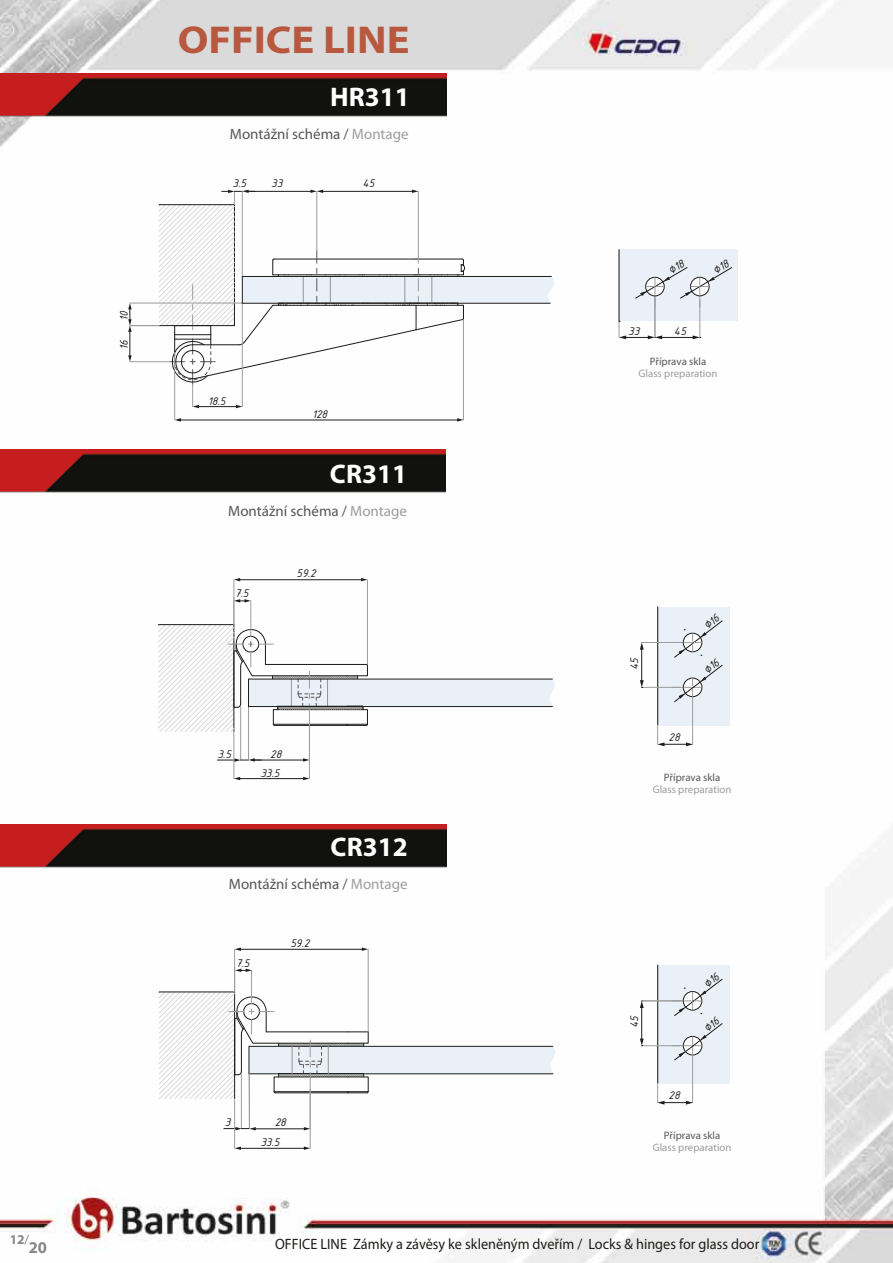
<style>
.page{position:relative;width:893px;height:1263px;background:#fff}
.page>*{position:absolute;margin:0;border:0;box-sizing:border-box;transform-origin:0 0}
.t1{font:700 39px "Myriad Pro";color:#b8593f;scale:1.1 1}
.t2{font:700 27px "Myriad Pro";color:#fff}
.t3{font:700 16.5px "Myriad Pro";color:#878787}
.t4{font:15px "Myriad Pro";color:#575756}
.t5{font:15px "Myriad Pro";color:#1d1d1b;scale:.95 1}
.t6{font:700 13.5px "Myriad Pro";color:#878787}
.t7{font:12px/18.9px "ISOCPEUR Italic";color:#1d1d1b;text-align:right}
.t8{font:10.8px "Myriad Pro";color:#9d9d9c}
.t9{font:10.8px "Myriad Pro";color:#575756}
.s1{color:#9d9d9c}
.s2{font-weight:400}
</style>
<div class="page">
<img style="left:0;top:0;width:893px;height:1263px">
<hr style="left:234px;top:580px;width:1px;height:45px;background:#9d9d9c">
<hr style="left:367px;top:580px;width:1px;height:84px;background:#9d9d9c">
<hr style="left:239px;top:579px;width:123px;height:1px;background:#1d1d1b">
<svg style="left:234px;top:578px;width:6px;height:3px"></svg>
<svg style="left:361px;top:578px;width:6px;height:3px"></svg>
<hr style="left:240px;top:706px;width:1px;height:54px;background:#9d9d9c">
<hr style="left:248px;top:706px;width:1px;height:54px;background:#9d9d9c">
<hr style="left:254px;top:760px;width:50px;height:1px;background:#1d1d1b">
<svg style="left:217px;top:758px;width:44px;height:4px"></svg>
<svg style="left:303px;top:758px;width:6px;height:4px"></svg>
<hr style="left:234px;top:731px;width:1px;height:48px;background:#9d9d9c">
<hr style="left:309px;top:721px;width:1px;height:58px;background:#9d9d9c">
<hr style="left:239px;top:778px;width:65px;height:1px;background:#1d1d1b">
<svg style="left:234px;top:777px;width:6px;height:3px"></svg>
<svg style="left:303px;top:777px;width:6px;height:3px"></svg>
<hr style="left:174px;top:352px;width:1px;height:68px;background:#9d9d9c">
<hr style="left:463px;top:319px;width:1px;height:101px;background:#9d9d9c">
<hr style="left:180px;top:420px;width:278px;height:1px;background:#1d1d1b">
<svg style="left:175px;top:418px;width:6px;height:4px"></svg>
<svg style="left:457px;top:418px;width:6px;height:4px"></svg>
<hr style="left:234px;top:949px;width:1px;height:43px;background:#9d9d9c">
<hr style="left:368px;top:949px;width:1px;height:83px;background:#9d9d9c">
<hr style="left:241px;top:1073px;width:1px;height:55px;background:#9d9d9c">
<hr style="left:249px;top:1074px;width:1px;height:54px;background:#9d9d9c">
<hr style="left:255px;top:1128px;width:50px;height:1px;background:#1d1d1b">
<svg style="left:224px;top:1127px;width:32px;height:3px"></svg>
<svg style="left:304px;top:1127px;width:6px;height:3px"></svg>
<hr style="left:234px;top:1100px;width:1px;height:48px;background:#9d9d9c">
<hr style="left:310px;top:1089px;width:1px;height:59px;background:#9d9d9c">
<hr style="left:240px;top:1148px;width:65px;height:1px;background:#1d1d1b">
<svg style="left:235px;top:1146px;width:6px;height:4px"></svg>
<svg style="left:304px;top:1146px;width:6px;height:4px"></svg>
<svg style="left:159px;top:967px;width:396px;height:132px"></svg>
<hr style="left:240px;top:949px;width:123px;height:1px;background:#1d1d1b">
<svg style="left:235px;top:947px;width:6px;height:4px"></svg>
<svg style="left:362px;top:947px;width:6px;height:4px"></svg>
<img style="left:0;top:73px;width:446px;height:91px">
<img style="left:0;top:450px;width:446px;height:91px">
<img style="left:0;top:824px;width:446px;height:91px">
<svg style="left:128px;top:190px;width:427px;height:218px"></svg>
<svg style="left:158px;top:597px;width:397px;height:135px"></svg>
<div style="left:248px;top:679px;width:305px;height:28px;border:1px solid #1d1d1b"></div>
<div style="left:619px;top:250px;width:119px;height:71px;background:#eaf0f7"></div>
<hr style="left:619px;top:250px;width:1px;height:71px;background:#12100b">
<hr style="left:655px;top:288px;width:1px;height:49px;background:#9d9d9c">
<hr style="left:700px;top:288px;width:1px;height:49px;background:#9d9d9c">
<hr style="left:661px;top:337px;width:33px;height:1px;background:#1d1d1b">
<svg style="left:619px;top:321px;width:43px;height:18px"></svg>
<svg style="left:693px;top:335px;width:8px;height:4px"></svg>
<div style="left:658px;top:606px;width:71px;height:119px;background:#eaf0f7"></div>
<hr style="left:657px;top:607px;width:1px;height:118px;background:#12100b">
<hr style="left:642px;top:642px;width:49px;height:1px;background:#9d9d9c">
<hr style="left:642px;top:687px;width:49px;height:1px;background:#9d9d9c">
<hr style="left:641px;top:648px;width:1px;height:33px;background:#1d1d1b">
<svg style="left:640px;top:642px;width:4px;height:8px"></svg>
<svg style="left:640px;top:680px;width:4px;height:8px"></svg>
<hr style="left:692px;top:697px;width:1px;height:47px;background:#9d9d9c">
<svg style="left:657px;top:725px;width:36px;height:21px"></svg>
<div style="left:658px;top:965px;width:71px;height:119px;background:#eaf0f7"></div>
<hr style="left:657px;top:965px;width:1px;height:118px;background:#12100b">
<hr style="left:642px;top:1000px;width:49px;height:1px;background:#9d9d9c">
<hr style="left:642px;top:1045px;width:49px;height:1px;background:#9d9d9c">
<hr style="left:641px;top:1007px;width:1px;height:33px;background:#1d1d1b">
<svg style="left:640px;top:1000px;width:4px;height:8px"></svg>
<svg style="left:640px;top:1038px;width:4px;height:8px"></svg>
<hr style="left:692px;top:1055px;width:1px;height:47px;background:#9d9d9c">
<svg style="left:657px;top:1084px;width:36px;height:20px"></svg>
<svg style="left:635px;top:267px;width:98px;height:40px"></svg>
<svg style="left:672px;top:620px;width:51px;height:83px"></svg>
<svg style="left:672px;top:978px;width:51px;height:83px"></svg>
<h1 class="t1" style="left:178px;top:14px;width:212px">OFFICE LINE</h1>
<h2 class="t2" style="left:330px;top:79px;width:81px">HR311</h2>
<p class="t4" style="left:230px;top:124px;width:180px">Montážní schéma / <span class="s1">Montage</span></p>
<p class="t7" style="left:114px;top:321px;width:12px;rotate:-90deg">10</p>
<p class="t7" style="left:114px;top:350px;width:11px;rotate:-90deg">16</p>
<p class="t7" style="left:232px;top:174px;width:15px">3.5</p>
<p class="t7" style="left:362px;top:174px;width:14px">45</p>
<p class="t7" style="left:271px;top:174px;width:13px">33</p>
<p class="t7" style="left:208px;top:391px;width:19px">18.5</p>
<p class="t7" style="left:312px;top:404px;width:17px">128</p>
<h2 class="t2" style="left:330px;top:456px;width:79px">CR311</h2>
<p class="t4" style="left:228px;top:501px;width:180px">Montážní schéma / <span class="s1">Montage</span></p>
<p class="t7" style="left:235px;top:584px;width:15px">7.5</p>
<p class="t7" style="left:297px;top:563px;width:21px">59.2</p>
<p class="t7" style="left:217px;top:744px;width:15px">3.5</p>
<p class="t7" style="left:260px;top:744px;width:22px">28<br>33.5</p>
<h2 class="t2" style="left:331px;top:829px;width:79px">CR312</h2>
<p class="t4" style="left:229px;top:875px;width:180px">Montážní schéma / <span class="s1">Montage</span></p>
<p class="t7" style="left:236px;top:953px;width:15px">7.5</p>
<p class="t7" style="left:290px;top:934px;width:21px">59.2</p>
<p class="t7" style="left:225px;top:1112px;width:7px">3</p>
<p class="t7" style="left:260px;top:1111px;width:27px;line-height:20.7px;text-align:left;text-indent:14px">28<br>33.5</p>
<p class="t7" style="left:628px;top:321px;width:13px">33</p>
<p class="t7" style="left:674px;top:321px;width:14px">45</p>
<p class="t9" style="left:650px;top:355px;width:58px">Příprava skla</p>
<p class="t8" style="left:639px;top:367px;width:80px">Glass preparation</p>
<p class="t7" style="left:624px;top:670px;width:14px;rotate:-90deg">45</p>
<p class="t7" style="left:668px;top:727px;width:13px">28</p>
<p class="t9" style="left:664px;top:771px;width:58px">Příprava skla</p>
<p class="t8" style="left:653px;top:783px;width:80px">Glass preparation</p>
<p class="t7" style="left:624px;top:1028px;width:14px;rotate:-90deg">45</p>
<p class="t7" style="left:668px;top:1085px;width:13px">28</p>
<p class="t9" style="left:664px;top:1129px;width:58px">Příprava skla</p>
<p class="t8" style="left:653px;top:1141px;width:80px">Glass preparation</p>
<p class="t6" style="left:10px;top:1230px;width:21px">12<span class="s2">/</span></p>
<p class="t3" style="left:29px;top:1236px;width:20px">20</p>
<p class="t5" style="left:275px;top:1235px;width:511px">OFFICE LINE Zámky a závěsy ke skleněným dveřím / Locks &amp; hinges for glass door</p>
</div>
